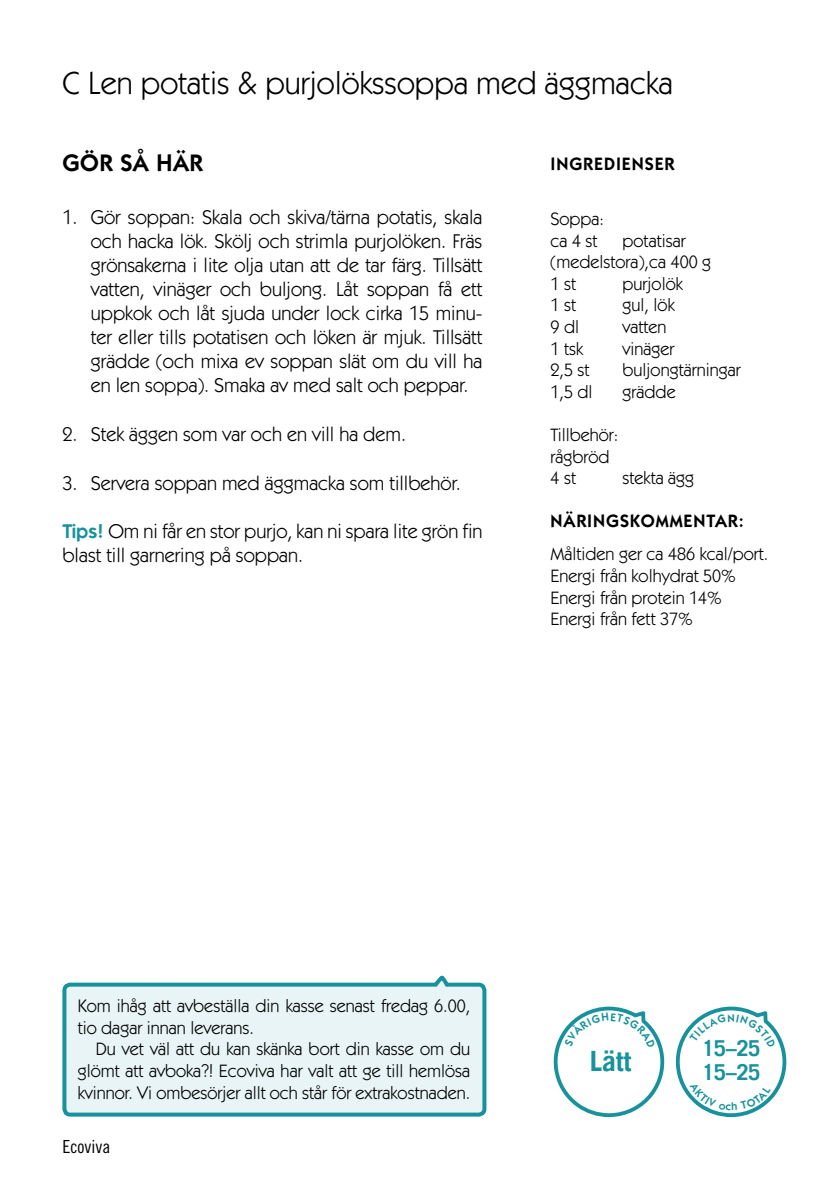
<style>
.page{position:relative;width:840px;height:1191px;background:#fff}
.page>*{position:absolute;margin:0;border:0;box-sizing:border-box;transform-origin:0 0}
.t1{font:32px "ITC Kabel Std";color:#000}
.t2{font:700 28px "Trade Gothic LT";color:#17929d}
.t3{font:600 24px "ITC Kabel Std";letter-spacing:.02em;color:#000}
.t4{font:700 22px/24px "Trade Gothic LT";letter-spacing:-.02em;color:#17929d}
.t5{font:20px/24px "ITC Kabel Std";color:#000;text-align:justify}
.t6{font:18px/21.6px "ITC Kabel Std";color:#000}
.t7{font:600 18px "ITC Kabel Std";letter-spacing:.05em;color:#000}
.t8{font:18px "Trade Gothic Cond Eighteen";color:#000}
.t9{font:600 11px "ITC Kabel Std";color:#17929d}
.s1{font-weight:600;color:#17929d}
</style>
<div class="page">
<svg style="left:62px;top:975px;width:425px;height:142px;background:#dbedef"></svg>
<svg style="left:553px;top:1006px;width:234px;height:111px"></svg>
<h1 class="t1" style="left:62px;top:64px;width:611px">C Len potatis &amp; purjolökssoppa med äggmacka</h1>
<p class="t3" style="left:62px;top:148px;width:142px">GÖR SÅ HÄR</p>
<p class="t5" style="left:91px;top:206px;width:393px;text-indent:-28px">1. Gör soppan: Skala och skiva/tärna potatis, skala och hacka lök. Skölj och strimla purjolöken. Fräs grönsakerna i lite olja utan att de tar färg. Tillsätt vatten, vinäger och buljong. Låt soppan få ett uppkok och låt sjuda under lock cirka 15 minu&shy;ter eller tills potatisen och löken är mjuk. Tillsätt grädde (och mixa ev soppan slät om du vill ha en len soppa). Smaka av med salt och peppar.</p>
<p class="t5" style="left:62px;top:422px;width:345px">2. Stek äggen som var och en vill ha dem.</p>
<p class="t5" style="left:62px;top:471px;width:399px">3. Servera soppan med äggmacka som tillbehör.</p>
<p class="t5" style="left:62px;top:519px;width:421px"><span class="s1">Tips!</span> Om ni får en stor purjo, kan ni spara lite grön fin blast till garnering på soppan.</p>
<p class="t7" style="left:550px;top:154px;width:125px">INGREDIENSER</p>
<p class="t6" style="left:550px;top:208px;width:55px">Soppa: ca 4 st</p>
<p class="t6" style="left:550px;top:230px;width:162px;text-indent:72px">potatisar (medelstora),ca 400 g<br>1 st</p>
<p class="t6" style="left:622px;top:273px;width:62px">purjolök</p>
<p class="t6" style="left:550px;top:294px;width:27px">1 st</p>
<p class="t6" style="left:622px;top:294px;width:54px">gul, lök</p>
<p class="t6" style="left:550px;top:316px;width:30px">9 dl</p>
<p class="t6" style="left:622px;top:316px;width:45px">vatten</p>
<p class="t6" style="left:550px;top:338px;width:34px">1 tsk</p>
<p class="t6" style="left:622px;top:338px;width:53px">vinäger</p>
<p class="t6" style="left:550px;top:359px;width:41px">2,5 st</p>
<p class="t6" style="left:622px;top:359px;width:119px">buljongtärningar</p>
<p class="t6" style="left:550px;top:381px;width:43px">1,5 dl</p>
<p class="t6" style="left:622px;top:381px;width:54px">grädde</p>
<p class="t6" style="left:550px;top:424px;width:69px">Tillbehör: rågbröd<br>4 st</p>
<p class="t6" style="left:622px;top:467px;width:73px">stekta ägg</p>
<p class="t7" style="left:550px;top:511px;width:195px">NÄRINGSKOMMENTAR:</p>
<p class="t6" style="left:550px;top:543px;width:219px">Måltiden ger ca 486 kcal/port.<br>Energi från kolhydrat 50%<br>Energi från protein 14%<br>Energi från fett 37%</p>
<p class="t6" style="left:78px;top:995px;width:394px">Kom ihåg att avbeställa din kasse senast fredag 6.00, tio dagar innan leverans.</p>
<p class="t6" style="left:78px;top:1038px;width:394px;text-align:justify;text-indent:18px">Du vet väl att du kan skänka bort din kasse om du glömt att avboka?! Ecoviva har valt att ge till hemlösa kvinnor. Vi ombesörjer allt och står för extrakostnaden.</p>
<p class="t8" style="left:62px;top:1136px;width:49px">Ecoviva</p>
<p class="t9" style="left:727px;top:1011px;width:9px">N</p>
<h2 class="t2" style="left:589px;top:1043px;width:43px">Lätt</h2>
<p class="t4" style="left:701px;top:1036px;width:60px">15–25<br>15–25</p>
</div>
